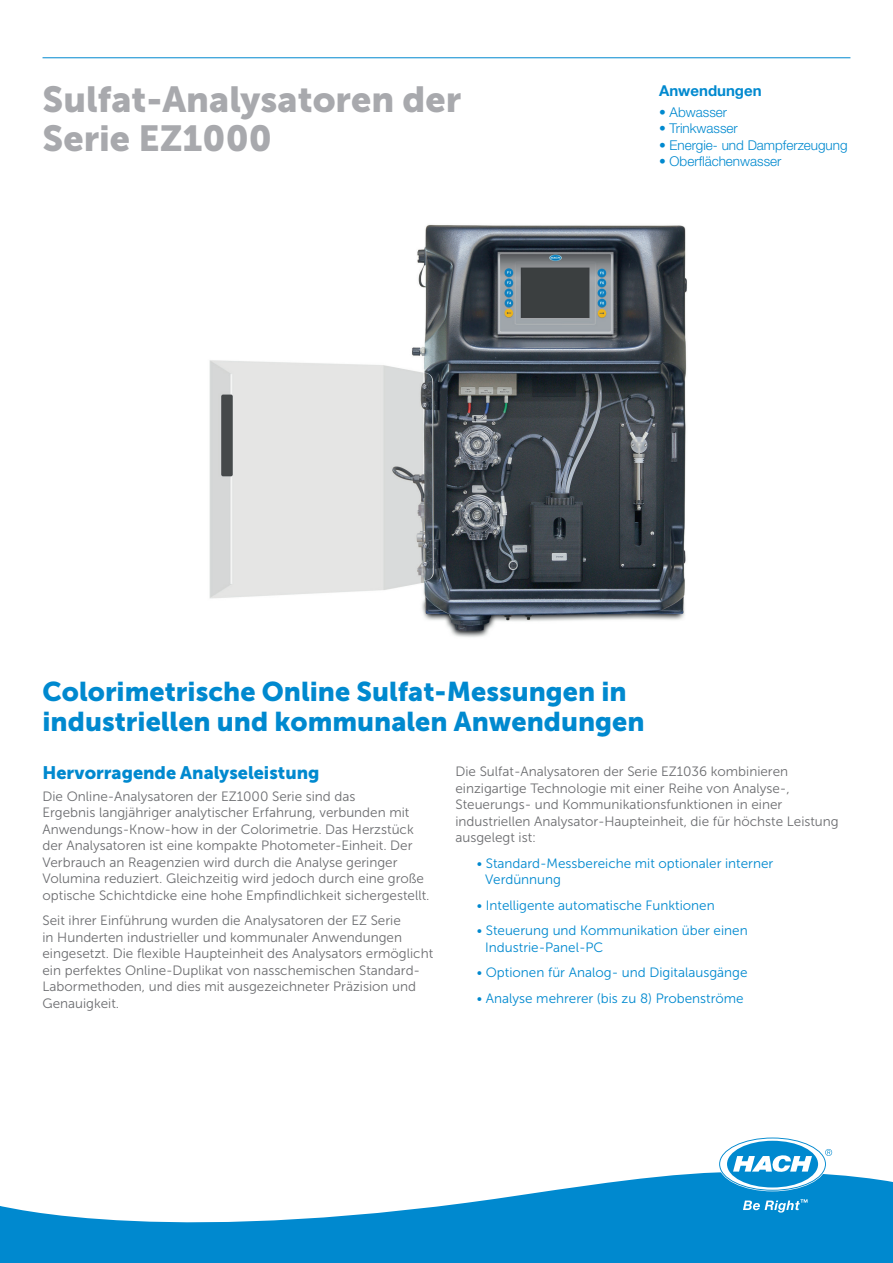
<style>
.page{position:relative;width:893px;height:1263px;background:#fff}
.page>*{position:absolute;margin:0;border:0;box-sizing:border-box;transform-origin:0 0}
.Head_1{font:36px/39px "Museo Sans 900";color:#a8a9ad}
.Head_2_USP{font:27px/30px "Museo Sans 900";color:#0089cf}
.Head_2{font:18px "Museo Sans 900";color:#0089cf}
.Head_3{font:700 15px "Helvetica Neue LTW1 G";color:#0089cf}
.Text_1_Gray{font:13.5px/16.5px "Museo Sans 300";color:#6c6d70}
.Text_1_Gray-2{font:13.5px/16.5px "Museo Sans 300";color:#0089cf}
.Text_1_Color{font:300 13.5px "Helvetica Neue LTW1 G";color:#0089cf}
</style>
<div class="page">
<hr style="left:43px;top:57px;width:807px;height:1px;background:#0089cf">
<svg style="left:0;top:1172px;width:893px;height:91px;fill:#0089cf"></svg>
<svg style="left:720px;top:1138px;width:112px;height:52px"></svg>
<svg style="left:743px;top:1199px;width:64px;height:13px"></svg>
<img style="left:209px;top:224px;width:478px;height:414px">
<p class="Head_1" style="left:43px;top:80px;width:420px">Sulfat-Analysatoren der<br>Serie EZ1000</p>
<p class="Head_3" style="left:659px;top:81px;width:104px">Anwendungen</p>
<p class="Text_1_Color" style="left:659px;top:104px;width:70px">• Abwasser</p>
<p class="Text_1_Color" style="left:659px;top:120px;width:80px">• Trinkwasser</p>
<p class="Text_1_Color" style="left:659px;top:137px;width:190px">• Energie- und Dampferzeugung</p>
<p class="Text_1_Color" style="left:659px;top:153px;width:124px">• Oberflächenwasser</p>
<p class="Head_2_USP" style="left:43px;top:676px;width:604px">Colorimetrische Online Sulfat-Messungen in industriellen und kommunalen Anwendungen</p>
<p class="Head_2" style="left:43px;top:763px;width:278px">Hervorragende Analyseleistung</p>
<p class="Text_1_Gray" style="left:43px;top:788px;width:389px">Die Online-Analysatoren der EZ1000 Serie sind das<br>Ergebnis langjähriger analytischer Erfahrung, verbunden mit Anwendungs-Know-how in der Colorimetrie. Das Herzstück der Analysatoren ist eine kompakte Photometer-Einheit. Der Verbrauch an Reagenzien wird durch die Analyse geringer Volumina reduziert. Gleichzeitig wird jedoch durch eine große optische Schichtdicke eine hohe Empfindlichkeit sichergestellt.</p>
<p class="Text_1_Gray" style="left:43px;top:912px;width:392px">Seit ihrer Einführung wurden die Analysatoren der EZ Serie<br>in Hunderten industrieller und kommunaler Anwendungen eingesetzt. Die flexible Haupteinheit des Analysators ermöglicht ein perfektes Online-Duplikat von nasschemischen Standard-Labormethoden, und dies mit ausgezeichneter Präzision und Genauigkeit.</p>
<p class="Text_1_Gray" style="left:455px;top:763px;width:385px">Die Sulfat-Analysatoren der Serie EZ1036 kombinieren einzigartige Technologie mit einer Reihe von Analyse-, Steuerungs- und Kommunikationsfunktionen in einer industriellen Analysator-Haupteinheit, die für höchste Leistung ausgelegt ist:</p>
<p class="Text_1_Gray-2" style="left:485px;top:855px;width:290px;text-indent:-9px">• Standard-Messbereiche mit optionaler interner<br>Verdünnung</p>
<p class="Text_1_Gray-2" style="left:477px;top:897px;width:239px">• Intelligente automatische Funktionen</p>
<p class="Text_1_Gray-2" style="left:485px;top:922px;width:264px;text-indent:-9px">• Steuerung und Kommunikation über einen<br>Industrie-Panel-PC</p>
<p class="Text_1_Gray-2" style="left:477px;top:965px;width:272px">• Optionen für Analog- und Digitalausgänge</p>
<p class="Text_1_Gray-2" style="left:477px;top:990px;width:268px">• Analyse mehrerer (bis zu 8) Probenströme</p>
</div>
